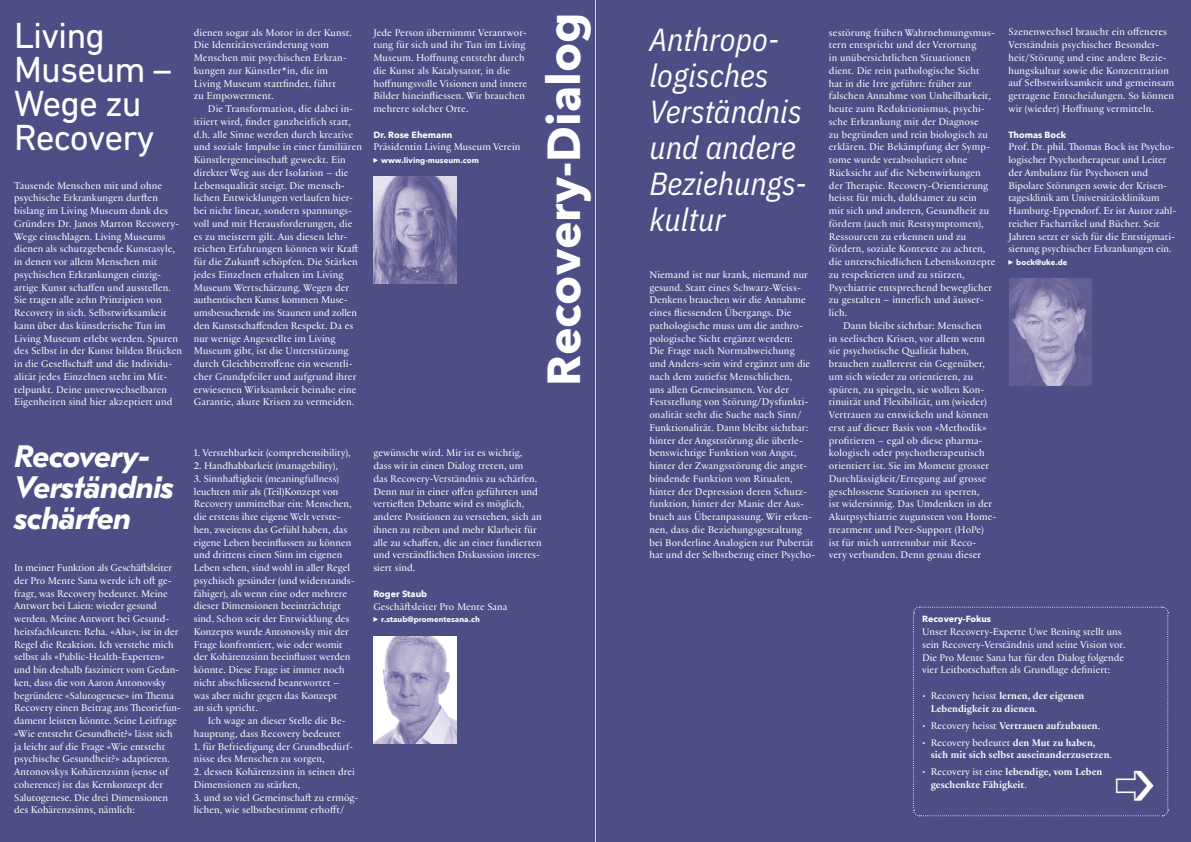
<style>
.page{position:relative;width:1191px;height:842px;background:#4e4e86}
.page>*{position:absolute;margin:0;border:0;box-sizing:border-box;transform-origin:0 0}
.t1{font:700 46.3px "Avenir Next";color:#fff}
.t2{font:37px/34px "DIN Next LT Pro";letter-spacing:-.025em;color:#fff}
.t3{font:italic 32px/36px "IBM Plex Sans Cond";color:#fff}
.t4{font:italic 700 31px/31px "GT Eesti Text";letter-spacing:-.01em;color:#fff}
.t5{font:10.5px/12.7px "Practice";letter-spacing:.005em;color:#fff}
.t6{font:700 10.5px/12.7px "Practice";letter-spacing:.005em;color:#fff}
.t7{font:700 9px "Avenir Next";color:#fff}
.t8{font:700 7.8px "Avenir Next LT Pro";letter-spacing:.01em;color:#fff}
.s1{font-weight:400}
</style>
<div class="page">
<svg style="left:373px;top:158px;width:5px;height:5px"></svg>
<img style="left:374px;top:176px;width:82px;height:107px">
<svg style="left:373px;top:617px;width:5px;height:5px"></svg>
<img style="left:374px;top:636px;width:82px;height:107px">
<svg style="left:1008px;top:260px;width:5px;height:5px"></svg>
<img style="left:1009px;top:279px;width:82px;height:107px">
<hr style="left:595px;top:0;width:1px;height:842px;background:#d1d1cf">
<svg style="left:913px;top:606px;width:255px;height:211px"></svg>
<h2 class="t2" style="left:14px;top:18px;width:159px">Living<br>Museum –<br>Wege zu<br>Recovery</h2>
<p class="t5" style="left:14px;top:179px;width:169px">Tausende Menschen mit und ohne psychische Erkrankungen durften bislang im Living Museum dank des Gründers Dr. Janos Marton Recovery-Wege einschlagen. Living Museums dienen als schutzgebende Kunstasyle, in denen vor allem Menschen mit psychischen Erkrankungen einzig&shy;artige Kunst schaffen und ausstellen.<br>Sie tragen alle zehn Prinzipien von Recovery in sich. Selbstwirksamkeit kann über das künstlerische Tun im Living Museum erlebt werden. Spuren des Selbst in der Kunst bilden Brücken in die Gesellschaft und die Individu&shy;alität jedes Einzelnen steht im Mit&shy;telpunkt. Deine unverwechselbaren Eigenheiten sind hier akzeptiert und</p>
<p class="t5" style="left:194px;top:26px;width:160px">dienen sogar als Motor in der Kunst.<br>Die Identitätsveränderung vom<br>Menschen mit psychischen Erkran&shy;kungen zur Künstler*in, die im<br>Living Museum stattfindet, führt<br>zu Empowerment.</p>
<p class="t5" style="left:194px;top:102px;width:170px;text-indent:14px">Die Transformation, die dabei in&shy;itiiert wird, findet ganzheitlich statt, d.h. alle Sinne werden durch kreative und soziale Impulse in einer familiären Künstlergemeinschaft geweckt. Ein direkter Weg aus der Isolation – die Lebensqualität steigt. Die mensch&shy;lichen Entwicklungen verlaufen hier&shy;bei nicht linear, sondern spannungs&shy;voll und mit Herausforderungen, die es zu meistern gilt. Aus diesen lehr&shy;reichen Erfahrungen können wir Kraft für die Zukunft schöpfen. Die Stärken jedes Einzelnen erhalten im Living Museum Wertschätzung. Wegen der authentischen Kunst kommen Muse&shy;umsbesuchende ins Staunen und zollen den Kunstschaffenden Respekt. Da es nur wenige Angestellte im Living Museum gibt, ist die Unterstützung durch Gleichbetroffene ein wesentli&shy;cher Grundpfeiler und aufgrund ihrer erwiesenen Wirksamkeit beinahe eine Garantie, akute Krisen zu vermeiden.</p>
<p class="t5" style="left:373px;top:25px;width:155px">Jede Person übernimmt Verantwor&shy;tung für sich und ihr Tun im Living<br>Museum. Hoffnung entsteht durch die Kunst als Katalysator, in die hoffnungsvolle Visionen und innere<br>Bilder hineinfliessen. Wir brauchen mehrere solcher Orte.</p>
<p class="t7" style="left:373px;top:127px;width:81px">Dr. Rose Ehemann</p>
<p class="t5" style="left:373px;top:140px;width:148px">Präsidentin Living Museum Verein</p>
<p class="t8" style="left:381px;top:155px;width:99px">www.living-museum.com</p>
<h1 class="t1" style="left:524px;top:386px;width:374px;rotate:-90deg">Recovery-Dialog</h1>
<h3 class="t4" style="left:14px;top:442px;width:161px">Recovery-<br>Verständnis schärfen</h3>
<p class="t5" style="left:14px;top:561px;width:168px">In meiner Funktion als Geschäftsleiter der Pro Mente Sana werde ich oft ge&shy;fragt, was Recovery bedeutet. Meine Antwort bei Laien: wieder gesund werden. Meine Antwort bei Gesund&shy;heitsfachleuten: Reha. «Aha», ist in der Regel die Reaktion. Ich verstehe mich selbst als «Public-Health-Experten» und bin deshalb fasziniert vom Gedan&shy;ken, dass die von Aaron Antonovsky begründete «Salutogenese» im Thema Recovery einen Beitrag ans Theoriefun&shy;dament leisten könnte. Seine Leitfrage «Wie entsteht Gesundheit?» lässt sich ja leicht auf die Frage «Wie entsteht psychische Gesundheit?» adaptieren.<br>Antonovskys Kohärenzsinn (sense of coherence) ist das Kernkonzept der Salutogenese. Die drei Dimensionen des Kohärenzsinns, nämlich:</p>
<p class="t5" style="left:194px;top:446px;width:158px">1. Verstehbarkeit (comprehensibility),</p>
<p class="t5" style="left:194px;top:459px;width:146px">2. Handhabbarkeit (managebility),</p>
<p class="t5" style="left:194px;top:472px;width:161px">3. Sinnhaftigkeit (meaningfullness) leuchten mir als (Teil)Konzept von Recovery unmittelbar ein: Menschen, die erstens ihre eigene Welt verste&shy;hen, zweitens das Gefühl haben, das eigene Leben beeinflussen zu können und drittens einen Sinn im eigenen Leben sehen, sind wohl in aller Regel psychisch gesünder (und widerstands&shy;fähiger), als wenn eine oder mehrere dieser Dimensionen beeinträchtigt sind. Schon seit der Entwicklung des Konzepts wurde Antonovsky mit der Frage konfrontiert, wie oder womit der Kohärenzsinn beeinflusst werden könnte. Diese Frage ist immer noch nicht abschliessend beantwortet – was aber nicht gegen das Konzept<br>an sich spricht.</p>
<p class="t5" style="left:194px;top:714px;width:153px;text-indent:14px">Ich wage an dieser Stelle die Be&shy;hauptung, dass Recovery bedeutet</p>
<p class="t5" style="left:194px;top:739px;width:160px">1. für Befriedigung der Grundbedürf&shy;nisse des Menschen zu sorgen,</p>
<p class="t5" style="left:194px;top:765px;width:163px">2. dessen Kohärenzsinn in seinen drei<br>Dimensionen zu stärken,</p>
<p class="t5" style="left:194px;top:790px;width:166px">3. und so viel Gemeinschaft zu ermög&shy;lichen, wie selbstbestimmt erhofft/</p>
<p class="t5" style="left:373px;top:446px;width:170px">gewünscht wird. Mir ist es wichtig, dass wir in einen Dialog treten, um<br>das Recovery-Verständnis zu schärfen.<br>Denn nur in einer offen geführten und vertieften Debatte wird es möglich, andere Positionen zu verstehen, sich an ihnen zu reiben und mehr Klarheit für alle zu schaffen, die an einer fundierten und verständlichen Diskussion interes&shy;siert sind.</p>
<p class="t7" style="left:373px;top:586px;width:55px">Roger Staub</p>
<p class="t5" style="left:373px;top:599px;width:136px">Geschäftsleiter Pro Mente Sana</p>
<p class="t8" style="left:381px;top:614px;width:100px">r.staub@promentesana.ch</p>
<h3 class="t3" style="left:649px;top:19px;width:159px">Anthropo&shy;logisches<br>Verständnis und andere<br>Beziehungs&shy;kultur</h3>
<p class="t5" style="left:649px;top:268px;width:168px">Niemand ist nur krank, niemand nur gesund. Statt eines Schwarz-Weiss-Denkens brauchen wir die Annahme eines fliessenden Übergangs. Die pathologische muss um die anthro&shy;pologische Sicht ergänzt werden:<br>Die Frage nach Normabweichung<br>und Anders-sein wird ergänzt um die nach dem zutiefst Menschlichen,<br>uns allen Gemeinsamen. Vor der Feststellung von Störung/Dysfunkti&shy;onalität steht die Suche nach Sinn/ Funktionalität. Dann bleibt sichtbar: hinter der Angststörung die überle&shy;benswichtige Funktion von Angst, hinter der Zwangsstörung die angst&shy;bindende Funktion von Ritualen, hinter der Depression deren Schutz&shy;funktion, hinter der Manie der Aus&shy;bruch aus Überanpassung. Wir erken&shy;nen, dass die Beziehungsgestaltung bei Borderline Analogien zur Pubertät hat und der Selbstbezug einer Psycho-</p>
<p class="t5" style="left:829px;top:26px;width:168px">sestörung frühen Wahrnehmungsmus&shy;tern entspricht und der Verortung<br>in unübersichtlichen Situationen dient. Die rein pathologische Sicht hat in die Irre geführt: früher zur falschen Annahme von Unheilbarkeit, heute zum Reduktionismus, psychi&shy;sche Erkrankung mit der Diagnose<br>zu begründen und rein biologisch zu erklären. Die Bekämpfung der Symp&shy;tome wurde verabsolutiert ohne Rücksicht auf die Nebenwirkungen der Therapie. Recovery-Orientierung heisst für mich, duldsamer zu sein<br>mit sich und anderen, Gesundheit zu fördern (auch mit Restsymptomen), Ressourcen zu erkennen und zu fördern, soziale Kontexte zu achten, die unterschiedlichen Lebenskonzepte zu respektieren und zu stützen, Psychiatrie entsprechend beweglicher zu gestalten – innerlich und äusser&shy;lich.</p>
<p class="t5" style="left:829px;top:319px;width:169px;text-indent:14px">Dann bleibt sichtbar: Menschen<br>in seelischen Krisen, vor allem wenn sie psychotische Qualität haben, brauchen zuallererst ein Gegenüber, um sich wieder zu orientieren, zu spüren, zu spiegeln, sie wollen Kon&shy;tinuität und Flexibilität, um (wieder)<br>Vertrauen zu entwickeln und können erst auf dieser Basis von «Methodik» profitieren – egal ob diese pharma&shy;kologisch oder psychotherapeutisch orientiert ist. Sie im Moment grosser Durchlässigkeit/Erregung auf grosse geschlossene Stationen zu sperren,<br>ist widersinnig. Das Umdenken in der Akutpsychiatrie zugunsten von Home&shy;treatment und Peer-Support (HoPe) ist für mich untrennbar mit Reco&shy;very verbunden. Denn genau dieser</p>
<p class="t5" style="left:1008px;top:25px;width:167px">Szenenwechsel braucht ein offeneres Verständnis psychischer Besonder&shy;heit/Störung und eine andere Bezie&shy;hungskultur sowie die Konzentration auf Selbstwirksamkeit und gemeinsam getragene Entscheidungen. So können wir (wieder) Hoffnung vermitteln.</p>
<p class="t7" style="left:1008px;top:127px;width:59px">Thomas Bock</p>
<p class="t5" style="left:1008px;top:140px;width:169px">Prof. Dr. phil. Thomas Bock ist Psycho&shy;logischer Psychotherapeut und Leiter der Ambulanz für Psychosen und Bipolare Störungen sowie der Krisen&shy;tagesklinik am Universitätsklinikum Hamburg-Eppendorf. Er ist Autor zahl&shy;reicher Fachartikel und Bücher. Seit Jahren setzt er sich für die Entstigmati&shy;sierung psychischer Erkrankungen ein.</p>
<p class="t8" style="left:1016px;top:257px;width:53px">bock@uke.de</p>
<p class="t7" style="left:922px;top:611px;width:70px">Recovery-Fokus</p>
<p class="t5" style="left:922px;top:625px;width:205px">Unser Recovery-Experte Uwe Bening stellt uns sein Recovery-Verständnis und seine Vision vor.<br>Die Pro Mente Sana hat für den Dialog folgende vier Leitbotschaften als Grundlage definiert:</p>
<p class="t6" style="left:930px;top:688px;width:155px;text-indent:-9px"><span class="s1">• Recovery heisst</span> lernen, der eigenen<br>Lebendigkeit zu dienen<span class="s1">.</span></p>
<p class="t6" style="left:922px;top:718px;width:179px"><span class="s1">• Recovery heisst</span> Vertrauen aufzubauen<span class="s1">.</span></p>
<p class="t6" style="left:930px;top:735px;width:183px;text-indent:-9px"><span class="s1">• Recovery bedeutet</span> den Mut zu haben, sich mit sich selbst auseinanderzusetzen<span class="s1">.</span></p>
<p class="t6" style="left:930px;top:765px;width:173px;text-indent:-9px"><span class="s1">• Recovery ist eine</span> lebendige, vom Leben geschenkte Fähigkeit<span class="s1">.</span></p>
</div>
